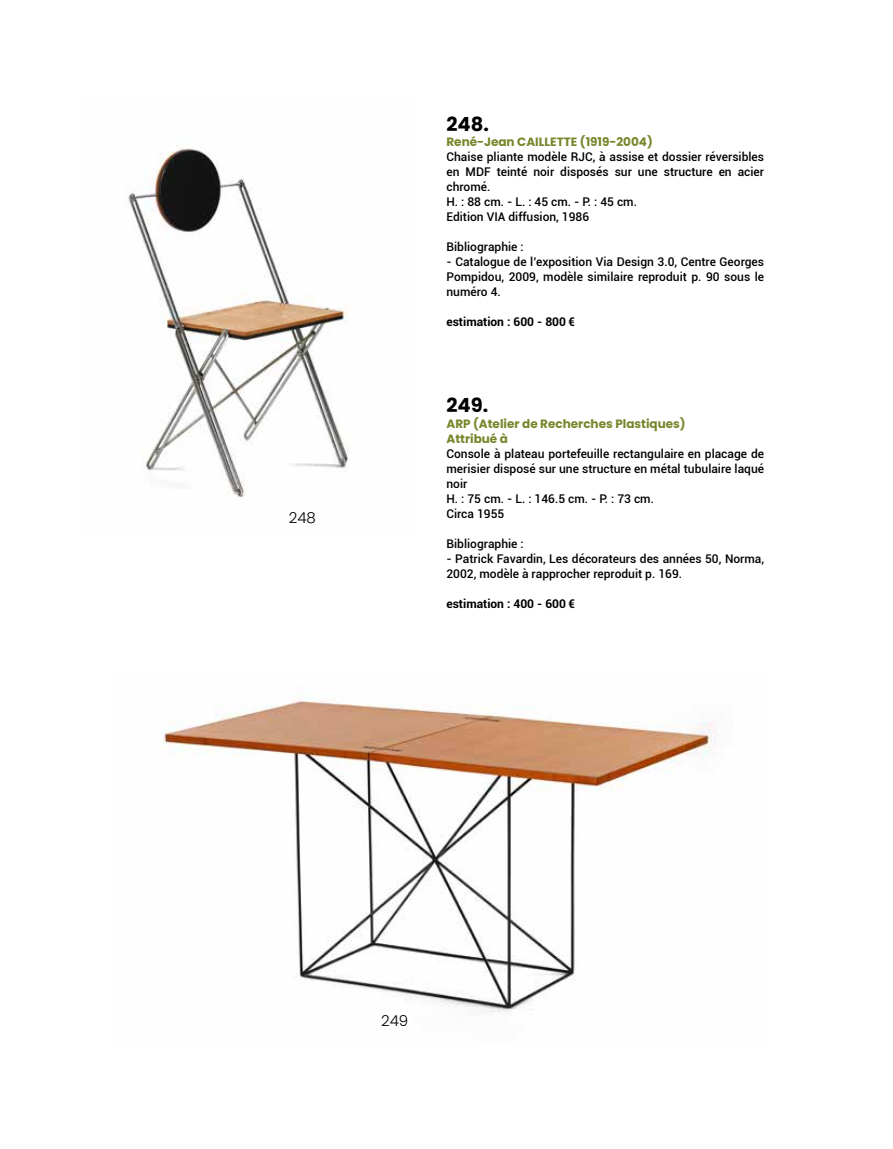
<style>
.page{position:relative;width:893px;height:1149px;background:#fff}
.page>*{position:absolute;margin:0;border:0;box-sizing:border-box;transform-origin:0 0}
.t1{font:700 19.5px "Poppins";color:#000}
.t2{font:300 15px "Poppins";color:#000}
.t3{font:500 12px/15px "Roboto";color:#000}
.t4{font:700 12px/15px "Poppins";color:#77862a}
.t5{font:700 12px "Roboto";color:#000}
</style>
<div class="page">
<img style="left:128px;top:143px;width:221px;height:355px">
<img style="left:162px;top:697px;width:554px;height:316px">
<p class="t2" style="left:289px;top:509px;width:29px">248</p>
<h1 class="t1" style="left:446px;top:113px;width:44px">248.</h1>
<p class="t4" style="left:446px;top:134px;width:208px">René-Jean CAILLETTE (1919-2004)</p>
<p class="t3" style="left:446px;top:149px;width:319px">Chaise pliante modèle RJC, à assise et dossier réversibles en MDF teinté noir disposés sur une structure en acier chromé.<br>H. : 88 cm. - L. : 45 cm. - P. : 45 cm.<br>Edition VIA diffusion, 1986</p>
<p class="t3" style="left:446px;top:239px;width:79px">Bibliographie :</p>
<p class="t3" style="left:446px;top:254px;width:319px;text-align:justify">- Catalogue de l’exposition Via Design 3.0, Centre Georges Pompidou, 2009, modèle similaire reproduit p. 90 sous le numéro 4.</p>
<p class="t5" style="left:446px;top:313px;width:130px">estimation : 600 - 800 €</p>
<h1 class="t1" style="left:446px;top:394px;width:43px">249.</h1>
<p class="t4" style="left:446px;top:416px;width:241px">ARP (Atelier de Recherches Plastiques)<br>Attribué à</p>
<p class="t3" style="left:446px;top:445px;width:319px">Console à plateau portefeuille rectangulaire en placage de merisier disposé sur une structure en métal tubulaire laqué noir<br>H. : 75 cm. - L. : 146.5 cm. - P. : 73 cm.<br>Circa 1955</p>
<p class="t3" style="left:446px;top:535px;width:79px">Bibliographie :</p>
<p class="t3" style="left:446px;top:550px;width:319px">- Patrick Favardin, Les décorateurs des années 50, Norma,<br>2002, modèle à rapprocher reproduit p. 169.</p>
<p class="t5" style="left:446px;top:594px;width:130px">estimation : 400 - 600 €</p>
<p class="t2" style="left:381px;top:1011px;width:29px">249</p>
</div>
